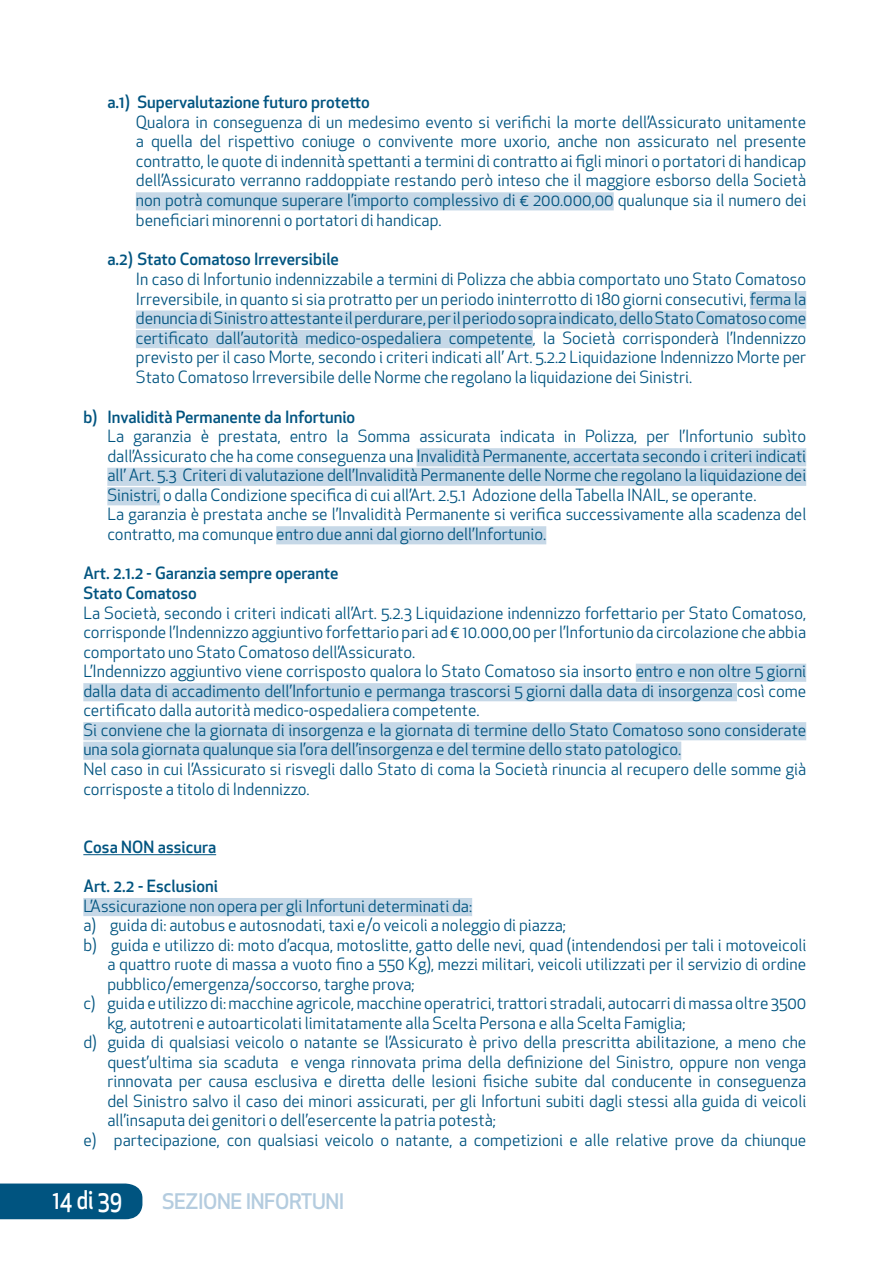
<style>
.page{position:relative;width:893px;height:1263px;background:#fff}
.page>*{position:absolute;margin:0;border:0;box-sizing:border-box;transform-origin:0 0}
.t1{font:500 25.2px "Apex New";color:#fff;scale:.83 1}
.t2{font:500 21px "Apex New";letter-spacing:-.02em;color:#b4ccdf}
.t3{font:16.5px/19.5px "Apex New";color:#005480;text-align:justify}
.t4{font:500 16.5px/19.8px "Apex New";color:#005480}
</style>
<div class="page">
<div style="left:0;top:1183px;width:142px;height:36px;background:#005480"></div>
<div style="left:136px;top:192px;width:478px;height:18px;background:#c6d8e7"></div>
<div style="left:750px;top:291px;width:56px;height:18px;background:#c6d8e7"></div>
<div style="left:136px;top:310px;width:670px;height:19px;background:#c6d8e7"></div>
<div style="left:136px;top:330px;width:397px;height:18px;background:#c6d8e7"></div>
<div style="left:417px;top:448px;width:389px;height:18px;background:#c6d8e7"></div>
<div style="left:107px;top:468px;width:699px;height:18px;background:#c6d8e7"></div>
<div style="left:107px;top:487px;width:53px;height:18px;background:#c6d8e7"></div>
<div style="left:276px;top:526px;width:270px;height:18px;background:#c6d8e7"></div>
<div style="left:636px;top:664px;width:170px;height:18px;background:#c6d8e7"></div>
<div style="left:83px;top:683px;width:654px;height:18px;background:#c6d8e7"></div>
<div style="left:83px;top:722px;width:723px;height:18px;background:#c6d8e7"></div>
<div style="left:83px;top:742px;width:598px;height:18px;background:#c6d8e7"></div>
<hr style="left:83px;top:854px;width:133px;height:1px;background:#005480">
<div style="left:83px;top:898px;width:389px;height:18px;background:#c6d8e7"></div>
<p class="t4" style="left:107px;top:92px;width:264px">a.1) Supervalutazione futuro protetto</p>
<p class="t3" style="left:136px;top:112px;width:672px">Qualora in conseguenza di un medesimo evento si verifichi la morte dell’Assicurato unitamente a quella del rispettivo coniuge o convivente more uxorio, anche non assicurato nel presente contratto, le quote di indennità spettanti a termini di contratto ai figli minori o portatori di handicap dell’Assicurato verranno raddoppiate restando però inteso che il maggiore esborso della Società non potrà comunque superare l’importo complessivo di € 200.000,00 qualunque sia il numero dei beneficiari minorenni o portatori di handicap.</p>
<p class="t4" style="left:107px;top:249px;width:233px">a.2) Stato Comatoso Irreversibile</p>
<p class="t3" style="left:136px;top:269px;width:672px">In caso di Infortunio indennizzabile a termini di Polizza che abbia comportato uno Stato Comatoso Irreversibile, in quanto si sia protratto per un periodo ininterrotto di 180 giorni consecutivi, ferma la denuncia di Sinistro attestante il perdurare, per il periodo sopra indicato, dello Stato Comatoso come certificato dall’autorità medico-ospedaliera competente, la Società corrisponderà l’Indennizzo previsto per il caso Morte, secondo i criteri indicati all’ Art. 5.2.2 Liquidazione Indennizzo Morte per Stato Comatoso Irreversibile delle Norme che regolano la liquidazione dei Sinistri.</p>
<p class="t4" style="left:83px;top:406px;width:273px">b) Invalidità Permanente da Infortunio</p>
<p class="t3" style="left:107px;top:427px;width:700px;text-align:left">La garanzia è prestata, entro la Somma assicurata indicata in Polizza, per l’Infortunio subìto dall’Assicurato che ha come conseguenza una Invalidità Permanente, accertata secondo i criteri indicati all’ Art. 5.3 Criteri di valutazione dell’Invalidità Permanente delle Norme che regolano la liquidazione dei Sinistri, o dalla Condizione specifica di cui all’Art. 2.5.1 Adozione della Tabella INAIL, se operante.<br>La garanzia è prestata anche se l’Invalidità Permanente si verifica successivamente alla scadenza del contratto, ma comunque entro due anni dal giorno dell’Infortunio.</p>
<p class="t4" style="left:83px;top:563px;width:257px">Art. 2.1.2 - Garanzia sempre operante<br>Stato Comatoso</p>
<p class="t3" style="left:83px;top:603px;width:724px;text-align:left">La Società, secondo i criteri indicati all’Art. 5.2.3 Liquidazione indennizzo forfettario per Stato Comatoso, corrisponde l’Indennizzo aggiuntivo forfettario pari ad € 10.000,00 per l’Infortunio da circolazione che abbia comportato uno Stato Comatoso dell’Assicurato.<br>L’Indennizzo aggiuntivo viene corrisposto qualora lo Stato Comatoso sia insorto entro e non oltre 5 giorni dalla data di accadimento dell’Infortunio e permanga trascorsi 5 giorni dalla data di insorgenza così come certificato dalla autorità medico-ospedaliera competente.<br>Si conviene che la giornata di insorgenza e la giornata di termine dello Stato Comatoso sono considerate una sola giornata qualunque sia l’ora dell’insorgenza e del termine dello stato patologico.<br>Nel caso in cui l’Assicurato si risvegli dallo Stato di coma la Società rinuncia al recupero delle somme già corrisposte a titolo di Indennizzo.</p>
<p class="t4" style="left:83px;top:837px;width:134px">Cosa NON assicura</p>
<p class="t4" style="left:83px;top:876px;width:136px">Art. 2.2 - Esclusioni</p>
<p class="t3" style="left:83px;top:896px;width:390px">L’Assicurazione non opera per gli Infortuni determinati da:</p>
<p class="t3" style="left:83px;top:915px;width:484px">a) guida di: autobus e autosnodati, taxi e/o veicoli a noleggio di piazza;</p>
<p class="t3" style="left:83px;top:935px;width:724px">b) guida e utilizzo di: moto d’acqua, motoslitte, gatto delle nevi, quad (intendendosi per tali i motoveicoli</p>
<p class="t3" style="left:107px;top:954px;width:700px">a quattro ruote di massa a vuoto fino a 550 Kg), mezzi militari, veicoli utilizzati per il servizio di ordine</p>
<p class="t3" style="left:107px;top:974px;width:309px">pubblico/emergenza/soccorso, targhe prova;</p>
<p class="t3" style="left:83px;top:993px;width:724px">c) guida e utilizzo di: macchine agricole, macchine operatrici, trattori stradali, autocarri di massa oltre 3500</p>
<p class="t3" style="left:107px;top:1013px;width:580px">kg, autotreni e autoarticolati limitatamente alla Scelta Persona e alla Scelta Famiglia;</p>
<p class="t3" style="left:83px;top:1032px;width:724px">d) guida di qualsiasi veicolo o natante se l’Assicurato è privo della prescritta abilitazione, a meno che</p>
<p class="t3" style="left:107px;top:1052px;width:700px">quest’ultima sia scaduta e venga rinnovata prima della definizione del Sinistro, oppure non venga</p>
<p class="t3" style="left:107px;top:1071px;width:700px">rinnovata per causa esclusiva e diretta delle lesioni fisiche subite dal conducente in conseguenza</p>
<p class="t3" style="left:107px;top:1091px;width:700px">del Sinistro salvo il caso dei minori assicurati, per gli Infortuni subiti dagli stessi alla guida di veicoli</p>
<p class="t3" style="left:107px;top:1110px;width:390px">all’insaputa dei genitori o dell’esercente la patria potestà;</p>
<p class="t3" style="left:83px;top:1130px;width:724px">e) partecipazione, con qualsiasi veicolo o natante, a competizioni e alle relative prove da chiunque</p>
<h1 class="t1" style="left:53px;top:1183px;width:85px">14 di 39</h1>
<p class="t2" style="left:162px;top:1187px;width:184px">SEZIONE INFORTUNI</p>
</div>
